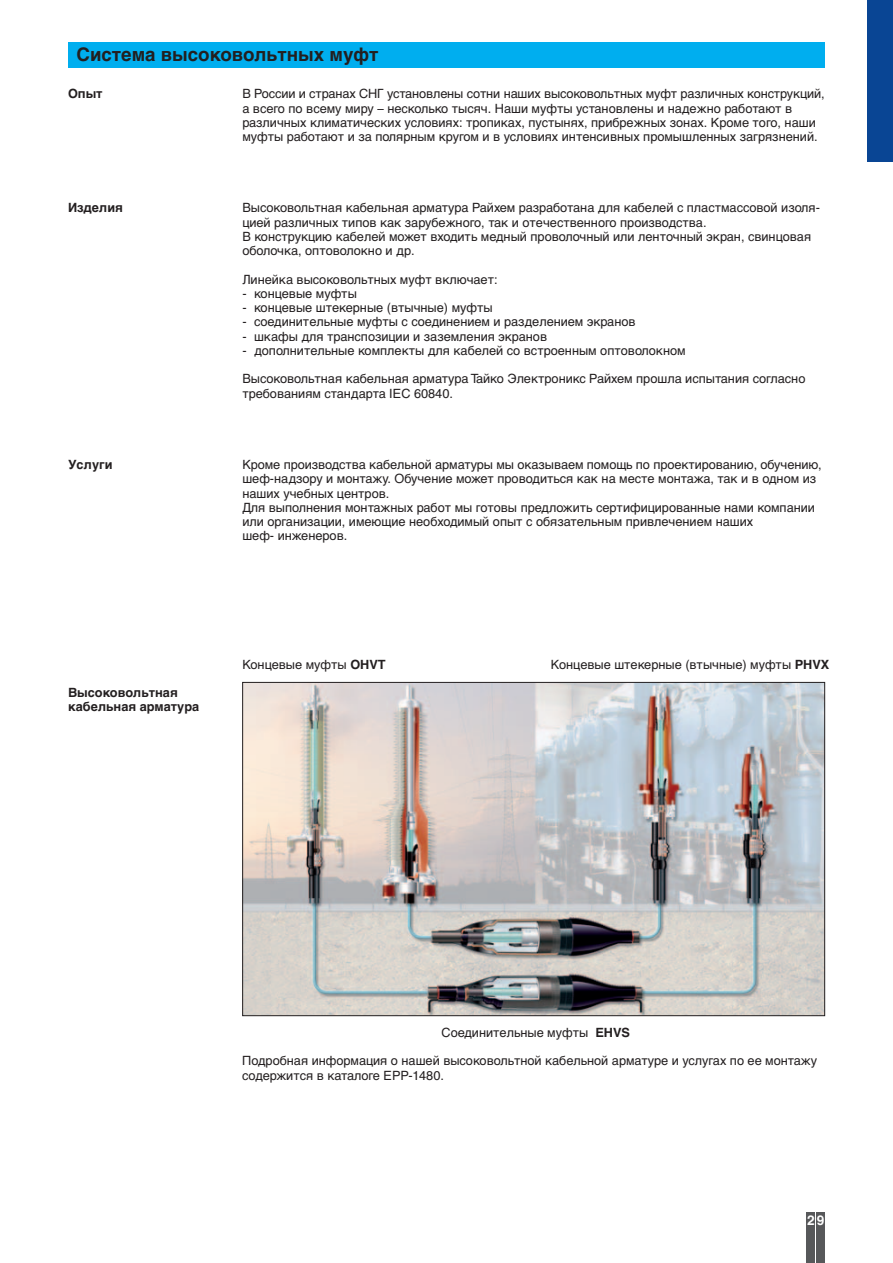
<style>
.page{position:relative;width:893px;height:1263px;background:#fff}
.page>*{position:absolute;margin:0;border:0;box-sizing:border-box;transform-origin:0 0}
.t1{font:700 18.75px "Helvetica Cyr";color:#231f20}
.t2{font:700 13.5px "Helvetica Cyr";color:#fff}
.t3{font:12.75px/14.2px "Helvetica Cyr Upright";color:#231f20}
.t4{font:700 12.75px/14.2px "Helvetica Cyr";color:#231f20}
.s1{font-family:"Helvetica Cyr";font-weight:700}
</style>
<div class="page">
<div style="left:807px;top:1212px;width:8px;height:51px;background:#57585a"></div>
<div style="left:816px;top:1212px;width:9px;height:51px;background:#57585a"></div>
<div style="left:867px;top:0;width:26px;height:162px;background:#094594"></div>
<div style="left:68px;top:43px;width:757px;height:25px;background:#00aeef"></div>
<img style="left:244px;top:684px;width:579px;height:330px">
<h1 class="t1" style="left:77px;top:48px;width:303px">Система высоковольтных муфт</h1>
<p class="t3" style="left:242px;top:88px;width:584px">В России и странах СНГ установлены сотни наших высоковольтных муфт различных конструкций, а всего по всему миру – несколько тысяч. Наши муфты установлены и надежно работают в различных климатических условиях: тропиках, пустынях, прибрежных зонах. Кроме того, наши муфты работают и за полярным кругом и в условиях интенсивных промышленных загрязнений.</p>
<p class="t4" style="left:68px;top:88px;width:36px">Опыт</p>
<p class="t4" style="left:68px;top:202px;width:57px">Изделия</p>
<p class="t4" style="left:68px;top:459px;width:46px">Услуги</p>
<p class="t3" style="left:242px;top:202px;width:579px">Высоковольтная кабельная арматура Райхем разработана для кабелей с пластмассовой изоля&shy;цией различных типов как зарубежного, так и отечественного производства.<br>В конструкцию кабелей может входить медный проволочный или ленточный экран, свинцовая оболочка, оптоволокно и др.</p>
<p class="t3" style="left:242px;top:273px;width:257px">Линейка высоковольтных муфт включает:</p>
<p class="t3" style="left:242px;top:288px;width:116px">- концевые муфты</p>
<p class="t3" style="left:242px;top:302px;width:252px">- концевые штекерные (втычные) муфты</p>
<p class="t3" style="left:242px;top:316px;width:395px">- соединительные муфты с соединением и разделением экранов</p>
<p class="t3" style="left:242px;top:330px;width:306px">- шкафы для транспозиции и заземления экранов</p>
<p class="t3" style="left:242px;top:345px;width:445px">- дополнительные комплекты для кабелей со встроенным оптоволокном</p>
<p class="t3" style="left:242px;top:373px;width:565px">Высоковольтная кабельная арматура Тайко Электроникс Райхем прошла испытания согласно требованиям стандарта IEC 60840.</p>
<p class="t3" style="left:242px;top:459px;width:581px">Кроме производства кабельной арматуры мы оказываем помощь по проектированию, обучению, шеф-надзору и монтажу. Обучение может проводиться как на месте монтажа, так и в одном из наших учебных центров.<br>Для выполнения монтажных работ мы готовы предложить сертифицированные нами компании или организации, имеющие необходимый опыт с обязательным привлечением наших<br>шеф- инженеров.</p>
<p class="t4" style="left:68px;top:687px;width:133px">Высоковольтная кабельная арматура</p>
<p class="t3" style="left:242px;top:658px;width:145px">Концевые муфты <span class="s1">OHVT</span></p>
<p class="t3" style="left:551px;top:658px;width:280px">Концевые штекерные (втычные) муфты <span class="s1">PHVX</span></p>
<p class="t3" style="left:441px;top:1026px;width:190px">Соединительные муфты <span class="s1">EHVS</span></p>
<p class="t3" style="left:242px;top:1055px;width:576px">Подробная информация о нашей высоковольтной кабельной арматуре и услугах по ее монтажу содержится в каталоге EPP-1480.</p>
<p class="t2" style="left:807px;top:1215px;width:19px">29</p>
</div>
